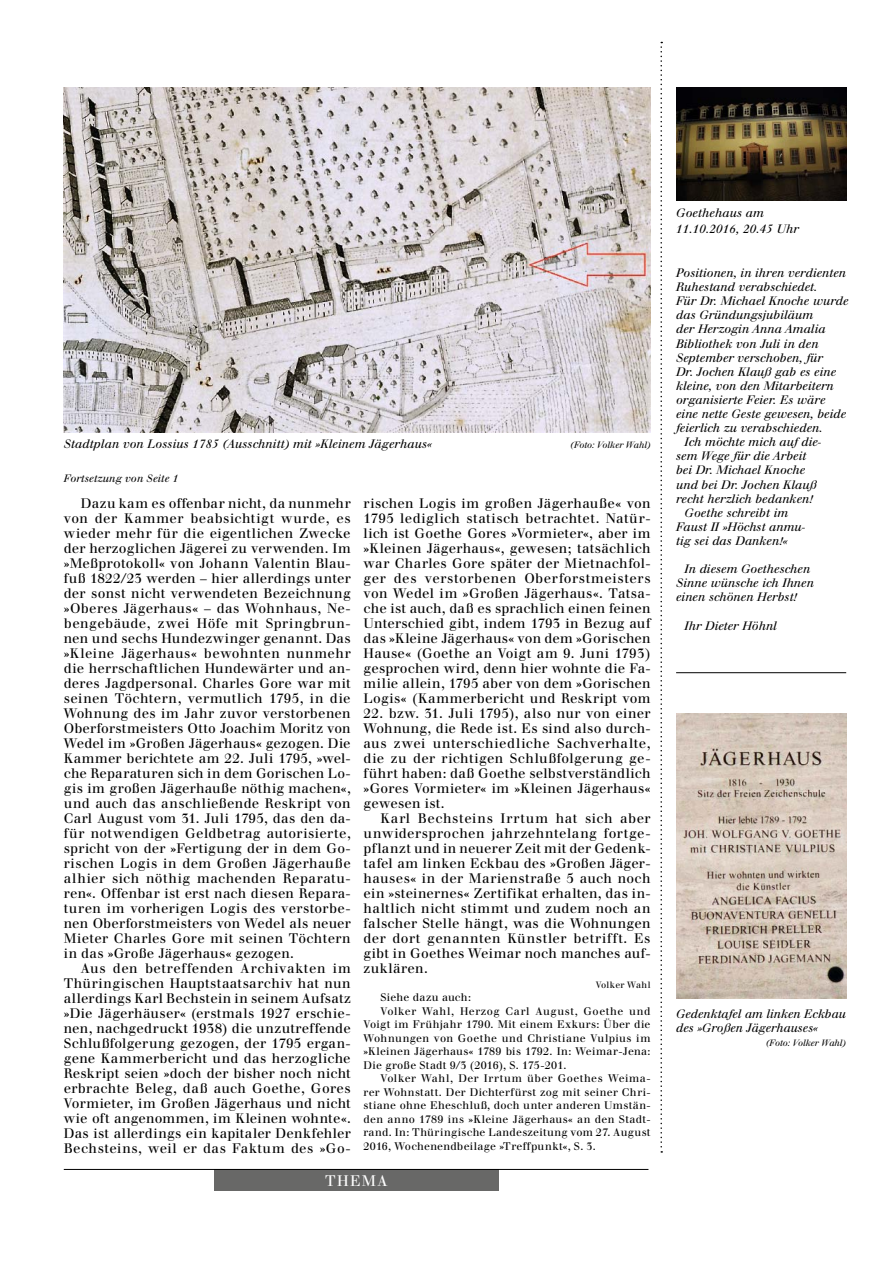
<style>
.page{position:relative;width:893px;height:1263px;background:#fff}
.page>*{position:absolute;margin:0;border:0;box-sizing:border-box;transform-origin:0 0}
.Fußzeile{font:15px "Walbaum";letter-spacing:.09em;color:#fff}
.Standard{font:13.5px/15px "Walbaum";letter-spacing:.02em;color:#000;text-align:justify}
.Editorial{font:italic 12px/14.1px "Walbaum";letter-spacing:-.005em;color:#000}
.BU{font:italic 12px/14.4px "Walbaum";color:#000}
.Randspalte_kleiner{font:10.8px/13.5px "Walbaum";letter-spacing:.02em;color:#000;text-align:justify}
.BU-2{font:italic 10.5px "Walbaum";color:#000}
.BU-3{font:italic 9px "Walbaum";letter-spacing:-.01em;color:#000}
.Standard-2{font:9px "Walbaum";letter-spacing:.02em;color:#000}
</style>
<div class="page">
<img style="left:64px;top:88px;width:587px;height:345px">
<img style="left:676px;top:713px;width:170px;height:285px">
<img style="left:676px;top:88px;width:170px;height:113px">
<div style="left:214px;top:1169px;width:285px;height:22px;background:#686867"></div>
<svg style="left:660px;top:42px;width:2px;height:1111px"></svg>
<hr style="left:64px;top:1169px;width:584px;height:1px;background:#000">
<hr style="left:676px;top:672px;width:170px;height:1px;background:#000">
<p class="BU" style="left:64px;top:436px;width:370px">Stadtplan von Lossius 1785 (Ausschnitt) mit »Kleinem Jägerhaus«</p>
<p class="BU-3" style="left:570px;top:439px;width:82px">(Foto: Volker Wahl)</p>
<p class="BU-2" style="left:64px;top:472px;width:116px">Fortsetzung von Seite 1</p>
<p class="Standard" style="left:64px;top:495px;width:289px;text-indent:17px">Dazu kam es offenbar nicht, da nunmehr von der Kammer beabsichtigt wurde, es wieder mehr für die eigentlichen Zwecke der herzoglichen Jägerei zu verwenden. Im »Meßprotokoll« von Johann Valentin Blau&shy;fuß 1822/23 werden – hier allerdings unter der sonst nicht verwendeten Bezeichnung »Oberes Jägerhaus« – das Wohnhaus, Ne&shy;bengebäude, zwei Höfe mit Springbrun&shy;nen und sechs Hundezwinger genannt. Das »Kleine Jägerhaus« bewohnten nunmehr die herrschaftlichen Hundewärter und an&shy;deres Jagdpersonal. Charles Gore war mit seinen Töchtern, vermutlich 1795, in die Wohnung des im Jahr zuvor verstorbenen Oberforstmeisters Otto Joachim Moritz von Wedel im »Großen Jägerhaus« gezogen. Die Kammer berichtete am 22. Juli 1795, »wel&shy;che Reparaturen sich in dem Gorischen Lo&shy;gis im großen Jägerhauße nöthig machen«, und auch das anschließende Reskript von Carl August vom 31. Juli 1795, das den da&shy;für notwendigen Geldbetrag autorisierte, spricht von der »Fertigung der in dem Go&shy;rischen Logis in dem Großen Jägerhauße alhier sich nöthig machenden Reparatu&shy;ren«. Offenbar ist erst nach diesen Repara&shy;turen im vorherigen Logis des verstorbe&shy;nen Oberforstmeisters von Wedel als neuer Mieter Charles Gore mit seinen Töchtern in das »Große Jägerhaus« gezogen.</p>
<p class="Standard" style="left:64px;top:960px;width:289px;text-indent:17px">Aus den betreffenden Archivakten im Thüringischen Hauptstaatsarchiv hat nun allerdings Karl Bechstein in seinem Aufsatz »Die Jägerhäuser« (erstmals 1927 erschie&shy;nen, nachgedruckt 1938) die unzutreffende Schlußfolgerung gezogen, der 1795 ergan&shy;gene Kammerbericht und das herzogliche Reskript seien »doch der bisher noch nicht erbrachte Beleg, daß auch Goethe, Gores Vormieter, im Großen Jägerhaus und nicht wie oft angenommen, im Kleinen wohnte«.<br>Das ist allerdings ein kapitaler Denkfehler Bechsteins, weil er das Faktum des »Go-</p>
<p class="Standard" style="left:364px;top:495px;width:289px">rischen Logis im großen Jägerhauße« von 1795 lediglich statisch betrachtet. Natür&shy;lich ist Goethe Gores »Vormieter«, aber im »Kleinen Jägerhaus«, gewesen; tatsächlich war Charles Gore später der Mietnachfol&shy;ger des verstorbenen Oberforstmeisters von Wedel im »Großen Jägerhaus«. Tatsa&shy;che ist auch, daß es sprachlich einen feinen Unterschied gibt, indem 1793 in Bezug auf das »Kleine Jägerhaus« von dem »Gorischen Hause« (Goethe an Voigt am 9. Juni 1793) gesprochen wird, denn hier wohnte die Fa&shy;milie allein, 1795 aber von dem »Gorischen Logis« (Kammerbericht und Reskript vom</p>
<p class="Standard" style="left:364px;top:705px;width:289px">22. bzw. 31. Juli 1795), also nur von einer Wohnung, die Rede ist. Es sind also durch&shy;aus zwei unterschiedliche Sachverhalte, die zu der richtigen Schlußfolgerung ge&shy;führt haben: daß Goethe selbstverständlich »Gores Vormieter« im »Kleinen Jägerhaus« gewesen ist.</p>
<p class="Standard" style="left:364px;top:810px;width:289px;text-indent:17px">Karl Bechsteins Irrtum hat sich aber unwidersprochen jahrzehntelang fortge&shy;pflanzt und in neuerer Zeit mit der Gedenk&shy;tafel am linken Eckbau des »Großen Jäger&shy;hauses« in der Marienstraße 5 auch noch ein »steinernes« Zertifikat erhalten, das in&shy;haltlich nicht stimmt und zudem noch an falscher Stelle hängt, was die Wohnungen der dort genannten Künstler betrifft. Es gibt in Goethes Weimar noch manches auf&shy;zuklären.</p>
<p class="Standard-2" style="left:596px;top:979px;width:56px">Volker Wahl</p>
<p class="Randspalte_kleiner" style="left:381px;top:991px;width:92px">Siehe dazu auch:</p>
<p class="Randspalte_kleiner" style="left:364px;top:1004px;width:289px;text-indent:17px">Volker Wahl, Herzog Carl August, Goethe und Voigt im Frühjahr 1790. Mit einem Exkurs: Über die Wohnungen von Goethe und Christiane Vulpius im »Kleinen Jägerhaus« 1789 bis 1792. In: Weimar-Jena:<br>Die große Stadt 9/3 (2016), S. 175-201.</p>
<p class="Randspalte_kleiner" style="left:364px;top:1072px;width:289px;text-indent:17px">Volker Wahl, Der Irrtum über Goethes Weima&shy;rer Wohnstatt. Der Dichterfürst zog mit seiner Chri&shy;stiane ohne Eheschluß, doch unter anderen Umstän&shy;den anno 1789 ins »Kleine Jägerhaus« an den Stadt&shy;rand. In: Thüringische Landeszeitung vom 27. August 2016, Wochenendbeilage »Treffpunkt«, S. 3.</p>
<p class="Fußzeile" style="left:325px;top:1172px;width:64px">THEMA</p>
<p class="Editorial" style="left:676px;top:205px;width:124px;line-height:15.8px">Goethehaus am<br>11.10.2016, 20.45 Uhr</p>
<p class="Editorial" style="left:676px;top:266px;width:174px">Positionen, in ihren verdienten<br>Ruhestand verabschiedet.<br>Für Dr. Michael Knoche wurde das Gründungsjubiläum<br>der Herzogin Anna Amalia<br>Bibliothek von Juli in den<br>September verschoben, für<br>Dr. Jochen Klauß gab es eine kleine, von den Mitarbeitern organisierte Feier. Es wäre eine nette Geste gewesen, beide feierlich zu verabschieden.</p>
<p class="Editorial" style="left:676px;top:435px;width:147px;text-indent:9px">Ich möchte mich auf die&shy;sem Wege für die Arbeit bei Dr. Michael Knoche und bei Dr. Jochen Klauß recht herzlich bedanken!</p>
<p class="Editorial" style="left:676px;top:505px;width:131px;text-indent:9px">Goethe schreibt im<br>Faust II »Höchst anmu&shy;tig sei das Danken!«</p>
<p class="Editorial" style="left:676px;top:562px;width:139px;text-indent:9px">In diesem Goetheschen<br>Sinne wünsche ich Ihnen einen schönen Herbst!</p>
<p class="Editorial" style="left:685px;top:618px;width:94px">Ihr Dieter Höhnl</p>
<p class="BU" style="left:676px;top:1006px;width:172px">Gedenktafel am linken Eckbau des »Großen Jägerhauses«</p>
<p class="BU-3" style="left:766px;top:1038px;width:82px">(Foto: Volker Wahl)</p>
</div>
